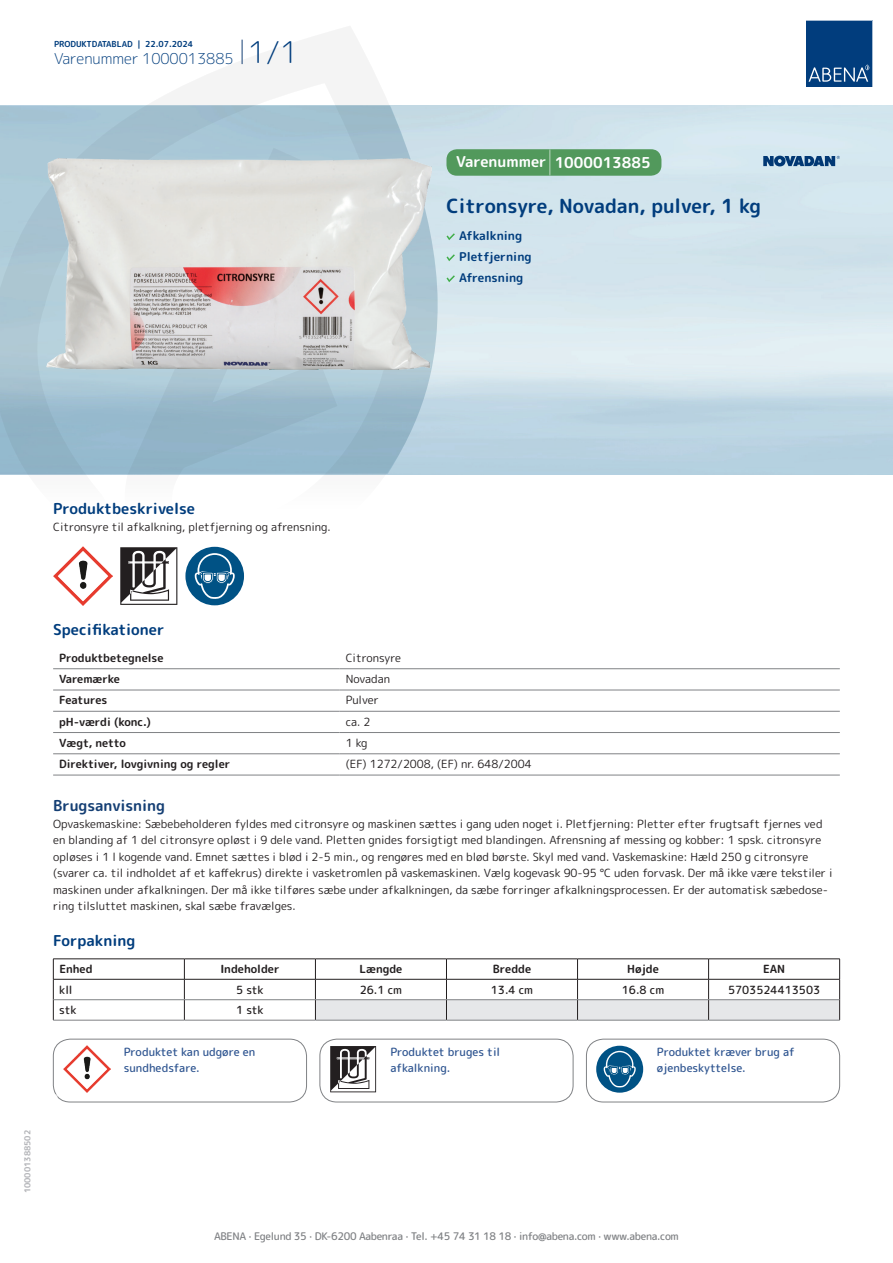
<style>
.page{position:relative;width:893px;height:1263px;background:#fff}
.page>*{position:absolute;margin:0;border:0;box-sizing:border-box;transform-origin:0 0}
.t1{font:700 19.5px "Rounded Mplus 1 c";color:#013d7d}
.t2{font:700 15px "Rounded Mplus 1 c";color:#013d7d}
.t3{font:300 15px "Rounded Mplus 1 c";color:#013d7d}
.t4{font:700 15px "Rounded Mplus 1 c";color:#fff}
.t5{font:700 15px "Rounded Mplus 1 c";color:#153f74}
.t6{font:700 12px/21px "Rounded Mplus 1 c";color:#013d7d}
.t7{font:11.25px/16.5px "Rounded Mplus 1 c";color:#231f20}
.t8{font:700 11.25px "Rounded Mplus 1 c";color:#231f20}
.t9{font:500 11.25px/16.5px "Rounded Mplus 1 c";color:#305691}
.t10{font:500 11.25px "Rounded Mplus 1 c";color:#231f20}
.t11{font:500 10.5px "Rounded Mplus 1 c";letter-spacing:-.03em;color:#808285}
.t12{font:700 10.5px "Rounded Mplus 1 c";color:#fff}
.t13{font:700 8.25px "Rounded Mplus 1 c";color:#013d7d}
.t14{font:700 8.25px "Rounded Mplus 1 c";color:#b2b3b7}
.s1{font-size:30px}
.s2{font-size:25.5px}
</style>
<div class="page">
<svg style="left:0;top:26px;width:439px;height:580px"></svg>
<svg style="left:0;top:106px;width:438px;height:368px;background:#a2c0d0"></svg>
<svg style="left:242px;top:40px;width:1px;height:24px"></svg>
<svg style="left:806px;top:20px;width:67px;height:67px;background:#144b86"></svg>
<img style="left:47px;top:159px;width:384px;height:210px">
<img style="left:54px;top:547px;width:58px;height:58px">
<svg style="left:120px;top:547px;width:57px;height:58px"></svg>
<div style="left:185px;top:547px;width:59px;height:58px;background:#005285;border-radius:50%"></div>
<svg style="left:195px;top:547px;width:40px;height:52px"></svg>
<hr style="left:53px;top:668px;width:287px;height:1px;background:#808285">
<hr style="left:340px;top:668px;width:500px;height:1px;background:#808285">
<hr style="left:53px;top:690px;width:287px;height:1px;background:#808285">
<hr style="left:340px;top:690px;width:500px;height:1px;background:#808285">
<hr style="left:53px;top:711px;width:287px;height:1px;background:#808285">
<hr style="left:340px;top:711px;width:500px;height:1px;background:#808285">
<hr style="left:53px;top:732px;width:287px;height:1px;background:#808285">
<hr style="left:340px;top:732px;width:500px;height:1px;background:#808285">
<hr style="left:53px;top:753px;width:287px;height:1px;background:#808285">
<hr style="left:340px;top:753px;width:500px;height:1px;background:#808285">
<hr style="left:53px;top:775px;width:287px;height:1px;background:#808285">
<hr style="left:340px;top:775px;width:500px;height:1px;background:#808285">
<hr style="left:53px;top:958px;width:131px;height:1px;background:#231f20">
<hr style="left:184px;top:958px;width:131px;height:1px;background:#231f20">
<hr style="left:315px;top:958px;width:131px;height:1px;background:#231f20">
<hr style="left:446px;top:958px;width:131px;height:1px;background:#231f20">
<hr style="left:577px;top:958px;width:132px;height:1px;background:#231f20">
<hr style="left:709px;top:958px;width:131px;height:1px;background:#231f20">
<hr style="left:53px;top:979px;width:131px;height:1px;background:#231f20">
<hr style="left:184px;top:979px;width:131px;height:1px;background:#231f20">
<svg style="left:53px;top:959px;width:1px;height:61px"></svg>
<svg style="left:184px;top:959px;width:1px;height:61px"></svg>
<svg style="left:315px;top:959px;width:525px;height:61px"></svg>
<hr style="left:54px;top:999px;width:130px;height:1px;background:#808285">
<hr style="left:184px;top:999px;width:131px;height:1px;background:#808285">
<hr style="left:315px;top:999px;width:131px;height:1px;background:#808285">
<hr style="left:446px;top:999px;width:131px;height:1px;background:#808285">
<hr style="left:577px;top:999px;width:132px;height:1px;background:#808285">
<hr style="left:709px;top:999px;width:130px;height:1px;background:#808285">
<hr style="left:53px;top:1020px;width:131px;height:1px;background:#808285">
<hr style="left:184px;top:1020px;width:131px;height:1px;background:#808285">
<hr style="left:315px;top:1020px;width:131px;height:1px;background:#808285">
<hr style="left:446px;top:1020px;width:131px;height:1px;background:#808285">
<hr style="left:577px;top:1020px;width:132px;height:1px;background:#808285">
<hr style="left:709px;top:1020px;width:131px;height:1px;background:#808285">
<img style="left:63px;top:1045px;width:47px;height:48px">
<div style="left:53px;top:1039px;width:254px;height:63px;border:1px solid #808285;border-radius:17px"></div>
<svg style="left:330px;top:1046px;width:46px;height:46px"></svg>
<div style="left:320px;top:1039px;width:253px;height:63px;border:1px solid #808285;border-radius:17px"></div>
<div style="left:596px;top:1046px;width:47px;height:47px;background:#005285;border-radius:50%"></div>
<svg style="left:604px;top:1046px;width:32px;height:41px"></svg>
<div style="left:586px;top:1039px;width:254px;height:63px;border:1px solid #808285;border-radius:17px"></div>
<svg style="left:446px;top:233px;width:9px;height:7px"></svg>
<svg style="left:446px;top:254px;width:9px;height:7px"></svg>
<svg style="left:446px;top:275px;width:9px;height:7px"></svg>
<div style="left:446px;top:149px;width:215px;height:27px;background:#52995c;border-radius:10px"></div>
<svg style="left:763px;top:156px;width:77px;height:10px"></svg>
<p class="t13" style="left:54px;top:38px;width:141px">PRODUKTDATABLAD | 22.07.2024</p>
<h2 class="t3" style="left:54px;top:48px;width:246px">Varenummer 1000013885 <span class="s1">1/1</span></h2>
<h2 class="t4" style="left:456px;top:152px;width:196px">Varenummer <span class="s2">|</span> 1000013885</h2>
<h1 class="t1" style="left:446px;top:192px;width:316px">Citronsyre, Novadan, pulver, 1 kg</h1>
<p class="t6" style="left:459px;top:225px;width:74px">Afkalkning<br>Pletfjerning<br>Afrensning</p>
<h2 class="t2" style="left:53px;top:498px;width:143px">Produktbeskrivelse</h2>
<p class="t7" style="left:53px;top:518px;width:279px">Citronsyre til afkalkning, pletfjerning og afrensning.</p>
<p class="t14" style="left:22px;top:1193px;width:65px;rotate:-90deg">100001388502</p>
<h2 class="t2" style="left:53px;top:619px;width:113px">Specifikationer</h2>
<p class="t8" style="left:59px;top:650px;width:106px">Produktbetegnelse</p>
<p class="t7" style="left:346px;top:649px;width:57px">Citronsyre</p>
<p class="t8" style="left:59px;top:671px;width:62px">Varemærke</p>
<p class="t7" style="left:346px;top:671px;width:46px">Novadan</p>
<p class="t8" style="left:59px;top:692px;width:50px">Features</p>
<p class="t7" style="left:346px;top:692px;width:35px">Pulver</p>
<p class="t8" style="left:59px;top:714px;width:93px">pH-værdi (konc.)</p>
<p class="t7" style="left:346px;top:713px;width:26px">ca. 2</p>
<p class="t8" style="left:59px;top:735px;width:68px">Vægt, netto</p>
<p class="t7" style="left:346px;top:735px;width:23px">1 kg</p>
<p class="t8" style="left:59px;top:756px;width:173px">Direktiver, lovgivning og regler</p>
<p class="t7" style="left:346px;top:756px;width:188px">(EF) 1272/2008, (EF) nr. 648/2004</p>
<h2 class="t5" style="left:53px;top:795px;width:113px">Brugsanvisning</h2>
<p class="t7" style="left:53px;top:815px;width:781px">Opvaskemaskine: Sæbebeholderen fyldes med citronsyre og maskinen sættes i gang uden noget i. Pletfjerning: Pletter efter frugtsaft fjernes ved en blanding af 1 del citronsyre opløst i 9 dele vand. Pletten gnides forsigtigt med blandingen. Afrensning af messing og kobber: 1 spsk. citronsyre opløses i 1 l kogende vand. Emnet sættes i blød i 2-5 min., og rengøres med en blød børste. Skyl med vand. Vaskemaskine: Hæld 250 g citronsyre (svarer ca. til indholdet af et kaffekrus) direkte i vasketromlen på vaskemaskinen. Vælg kogevask 90-95 °C uden forvask. Der må ikke være tekstiler i maskinen under afkalkningen. Der må ikke tilføres sæbe under afkalkningen, da sæbe forringer afkalkningsprocessen. Er der automatisk sæbedose&shy;ring tilsluttet maskinen, skal sæbe fravælges.</p>
<h2 class="t2" style="left:53px;top:930px;width:84px">Forpakning</h2>
<p class="t8" style="left:59px;top:961px;width:35px">Enhed</p>
<p class="t8" style="left:220px;top:961px;width:61px">Indeholder</p>
<p class="t8" style="left:359px;top:961px;width:44px">Længde</p>
<p class="t8" style="left:493px;top:961px;width:40px">Bredde</p>
<p class="t8" style="left:627px;top:961px;width:33px">Højde</p>
<p class="t8" style="left:763px;top:961px;width:24px">EAN</p>
<p class="t10" style="left:59px;top:982px;width:15px">kll</p>
<p class="t10" style="left:236px;top:982px;width:29px">5 stk</p>
<p class="t10" style="left:360px;top:982px;width:44px">26.1 cm</p>
<p class="t10" style="left:491px;top:982px;width:44px">13.4 cm</p>
<p class="t10" style="left:622px;top:982px;width:44px">16.8 cm</p>
<p class="t10" style="left:728px;top:982px;width:94px">5703524413503</p>
<p class="t10" style="left:59px;top:1002px;width:19px">stk</p>
<p class="t10" style="left:236px;top:1002px;width:29px">1 stk</p>
<p class="t9" style="left:124px;top:1043px;width:133px">Produktet kan udgøre en sundhedsfare.</p>
<p class="t9" style="left:390px;top:1043px;width:111px">Produktet bruges til afkalkning.</p>
<p class="t9" style="left:657px;top:1043px;width:139px">Produktet kræver brug af øjenbeskyttelse.</p>
<p class="t12" style="left:53px;top:1091px;width:7px">*</p>
<p class="t11" style="left:214px;top:1229px;width:466px">ABENA · Egelund 35 · DK-6200 Aabenraa · Tel. +45 74 31 18 18 · info@abena.com · www.abena.com</p>
</div>
